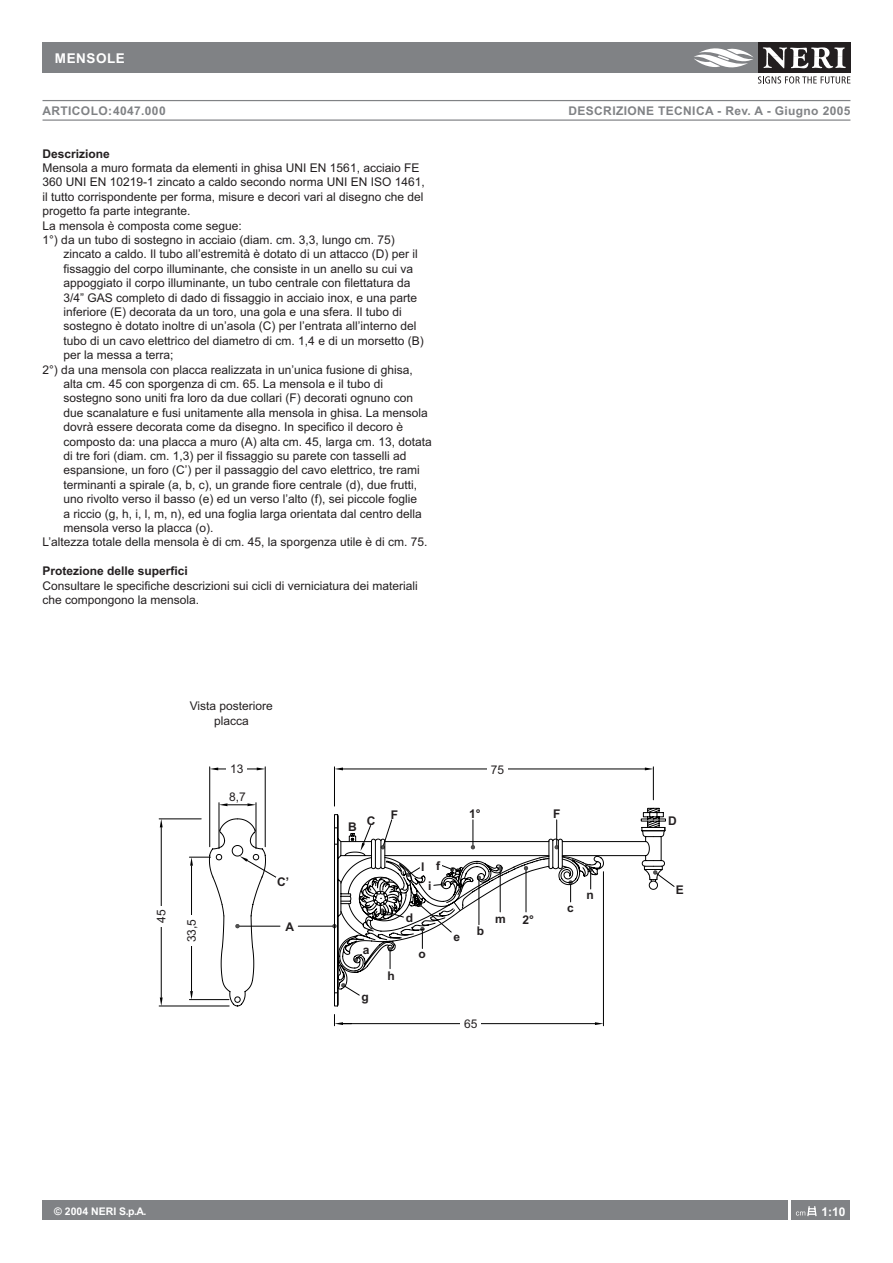
<style>
.page{position:relative;width:893px;height:1263px;background:#fff}
.page>*{position:absolute;margin:0;border:0;box-sizing:border-box;transform-origin:0 0}
.t1{font:700 13.5px "Arial";letter-spacing:.04em;color:#fff}
.t2{font:12px/14.4px "Arial";color:#231f20}
.t3{font:700 12px "Arial";color:#231f20}
.t4{font:700 12px "Arial";letter-spacing:.03em;color:#808285}
.t5{font:700 12px "Arial";color:#fff}
.t6{font:700 10.5px "Arial";color:#fff}
</style>
<div class="page">
<div style="left:43px;top:1200px;width:807px;height:20px;background:#808285"></div>
<div style="left:43px;top:43px;width:807px;height:30px;background:#808285"></div>
<svg style="left:694px;top:42px;width:156px;height:42px"></svg>
<hr style="left:43px;top:100px;width:807px;height:1px;background:#808285">
<hr style="left:43px;top:119px;width:807px;height:2px;background:#808285">
<svg style="left:796px;top:1206px;width:21px;height:11px"></svg>
<hr style="left:788px;top:1200px;width:3px;height:21px;background:#fff">
<hr style="left:334px;top:767px;width:1px;height:39px;background:#000">
<hr style="left:653px;top:767px;width:1px;height:33px;background:#000">
<hr style="left:343px;top:769px;width:302px;height:1px;background:#000">
<svg style="left:335px;top:767px;width:8px;height:3px"></svg>
<svg style="left:645px;top:767px;width:8px;height:3px"></svg>
<hr style="left:159px;top:819px;width:42px;height:1px;background:#000">
<hr style="left:159px;top:1006px;width:70px;height:1px;background:#000">
<hr style="left:161px;top:827px;width:1px;height:170px;background:#000">
<svg style="left:160px;top:819px;width:3px;height:8px"></svg>
<svg style="left:160px;top:997px;width:3px;height:9px"></svg>
<hr style="left:209px;top:767px;width:1px;height:80px;background:#000">
<hr style="left:265px;top:767px;width:1px;height:80px;background:#000">
<hr style="left:218px;top:769px;width:39px;height:1px;background:#000">
<svg style="left:210px;top:767px;width:8px;height:3px"></svg>
<svg style="left:257px;top:767px;width:8px;height:3px"></svg>
<hr style="left:603px;top:872px;width:1px;height:154px;background:#000">
<hr style="left:343px;top:1023px;width:252px;height:1px;background:#000">
<svg style="left:334px;top:1014px;width:17px;height:12px"></svg>
<svg style="left:595px;top:1022px;width:8px;height:3px"></svg>
<hr style="left:240px;top:926px;width:40px;height:1px;background:#000">
<hr style="left:298px;top:926px;width:34px;height:1px;background:#000">
<svg style="left:332px;top:808px;width:342px;height:200px"></svg>
<svg style="left:189px;top:818px;width:87px;height:188px"></svg>
<hr style="left:219px;top:803px;width:1px;height:46px;background:#000">
<hr style="left:256px;top:803px;width:1px;height:46px;background:#000">
<svg style="left:219px;top:803px;width:37px;height:3px"></svg>
<div style="left:366px;top:816px;width:10px;height:9px;background:#fff"></div>
<div style="left:427px;top:881px;width:6px;height:9px;background:#fff"></div>
<div style="left:522px;top:915px;width:12px;height:9px;background:#fff"></div>
<div style="left:157px;top:906px;width:8px;height:20px;background:#fff"></div>
<div style="left:487px;top:765px;width:20px;height:8px;background:#fff"></div>
<div style="left:566px;top:903px;width:9px;height:9px;background:#fff"></div>
<div style="left:405px;top:913px;width:9px;height:9px;background:#fff"></div>
<div style="left:452px;top:932px;width:10px;height:9px;background:#fff"></div>
<div style="left:347px;top:822px;width:12px;height:9px;background:#fff"></div>
<div style="left:668px;top:816px;width:9px;height:9px;background:#fff"></div>
<div style="left:360px;top:993px;width:10px;height:8px;background:#fff"></div>
<div style="left:586px;top:891px;width:9px;height:8px;background:#fff"></div>
<div style="left:494px;top:914px;width:13px;height:9px;background:#fff"></div>
<div style="left:386px;top:972px;width:10px;height:8px;background:#fff"></div>
<div style="left:435px;top:861px;width:6px;height:9px;background:#fff"></div>
<div style="left:361px;top:945px;width:10px;height:9px;background:#fff"></div>
<div style="left:476px;top:926px;width:9px;height:9px;background:#fff"></div>
<div style="left:390px;top:810px;width:9px;height:9px;background:#fff"></div>
<div style="left:461px;top:1019px;width:20px;height:9px;background:#fff"></div>
<div style="left:469px;top:810px;width:12px;height:8px;background:#fff"></div>
<div style="left:417px;top:949px;width:10px;height:9px;background:#fff"></div>
<div style="left:552px;top:809px;width:10px;height:9px;background:#fff"></div>
<div style="left:227px;top:765px;width:20px;height:8px;background:#fff"></div>
<div style="left:420px;top:862px;width:6px;height:9px;background:#fff"></div>
<div style="left:187px;top:916px;width:9px;height:30px;background:#fff"></div>
<p class="t1" style="left:55px;top:54px;width:71px">MENSOLE</p>
<p class="t4" style="left:43px;top:106px;width:125px">ARTICOLO:4047.000</p>
<p class="t4" style="left:568px;top:106px;width:283px">DESCRIZIONE TECNICA - Rev. A - Giugno 2005</p>
<p class="t3" style="left:43px;top:149px;width:69px">Descrizione</p>
<p class="t2" style="left:43px;top:162px;width:384px">Mensola a muro formata da elementi in ghisa UNI EN 1561, acciaio FE 360 UNI EN 10219-1 zincato a caldo secondo norma UNI EN ISO 1461, il tutto corrispondente per forma, misure e decori vari al disegno che del progetto fa parte integrante.<br>La mensola è composta come segue:<br>1°) da un tubo di sostegno in acciaio (diam. cm. 3,3, lungo cm. 75)</p>
<p class="t2" style="left:64px;top:248px;width:356px">zincato a caldo. Il tubo all’estremità è dotato di un attacco (D) per il</p>
<p class="t2" style="left:64px;top:263px;width:351px">fissaggio del corpo illuminante, che consiste in un anello su cui va</p>
<p class="t2" style="left:64px;top:277px;width:348px">appoggiato il corpo illuminante, un tubo centrale con filettatura da</p>
<p class="t2" style="left:64px;top:291px;width:355px">3/4” GAS completo di dado di fissaggio in acciaio inox, e una parte</p>
<p class="t2" style="left:64px;top:306px;width:340px">inferiore (E) decorata da un toro, una gola e una sfera. Il tubo di</p>
<p class="t2" style="left:64px;top:320px;width:354px">sostegno è dotato inoltre di un’asola (C) per l’entrata all’interno del</p>
<p class="t2" style="left:64px;top:335px;width:362px">tubo di un cavo elettrico del diametro di cm. 1,4 e di un morsetto (B)</p>
<p class="t2" style="left:64px;top:349px;width:112px">per la messa a terra;</p>
<p class="t2" style="left:43px;top:363px;width:372px">2°) da una mensola con placca realizzata in un’unica fusione di ghisa,</p>
<p class="t2" style="left:64px;top:378px;width:321px">alta cm. 45 con sporgenza di cm. 65. La mensola e il tubo di</p>
<p class="t2" style="left:64px;top:392px;width:351px">sostegno sono uniti fra loro da due collari (F) decorati ognuno con</p>
<p class="t2" style="left:64px;top:407px;width:366px">due scanalature e fusi unitamente alla mensola in ghisa. La mensola</p>
<p class="t2" style="left:64px;top:421px;width:341px">dovrà essere decorata come da disegno. In specifico il decoro è</p>
<p class="t2" style="left:64px;top:435px;width:370px">composto da: una placca a muro (A) alta cm. 45, larga cm. 13, dotata</p>
<p class="t2" style="left:64px;top:450px;width:344px">di tre fori (diam. cm. 1,3) per il fissaggio su parete con tasselli ad</p>
<p class="t2" style="left:64px;top:464px;width:358px">espansione, un foro (C’) per il passaggio del cavo elettrico, tre rami</p>
<p class="t2" style="left:64px;top:479px;width:355px">terminanti a spirale (a, b, c), un grande fiore centrale (d), due frutti,</p>
<p class="t2" style="left:64px;top:493px;width:355px">uno rivolto verso il basso (e) ed un verso l’alto (f), sei piccole foglie</p>
<p class="t2" style="left:64px;top:507px;width:360px">a riccio (g, h, i, l, m, n), ed una foglia larga orientata dal centro della</p>
<p class="t2" style="left:64px;top:522px;width:152px">mensola verso la placca (o).</p>
<p class="t2" style="left:43px;top:536px;width:386px">L’altezza totale della mensola è di cm. 45, la sporgenza utile è di cm. 75.</p>
<p class="t3" style="left:43px;top:567px;width:147px">Protezione delle superfici</p>
<p class="t2" style="left:43px;top:579px;width:377px">Consultare le specifiche descrizioni sui cicli di verniciatura dei materiali che compongono la mensola.</p>
<p class="t2" style="left:190px;top:700px;width:85px;text-align:center">Vista posteriore placca</p>
<p class="t2" style="left:230px;top:763px;width:15px">13</p>
<p class="t2" style="left:229px;top:790px;width:18px">8,7</p>
<p class="t3" style="left:277px;top:877px;width:14px">C’</p>
<p class="t3" style="left:348px;top:823px;width:10px">B</p>
<p class="t3" style="left:367px;top:816px;width:10px">C</p>
<p class="t3" style="left:391px;top:811px;width:9px">F</p>
<p class="t3" style="left:421px;top:862px;width:5px">l</p>
<p class="t3" style="left:436px;top:861px;width:5px">f</p>
<p class="t3" style="left:428px;top:881px;width:5px">i</p>
<p class="t2" style="left:491px;top:763px;width:15px">75</p>
<p class="t3" style="left:469px;top:810px;width:13px">1°</p>
<p class="t2" style="left:155px;top:923px;width:15px;rotate:-90deg">45</p>
<p class="t3" style="left:522px;top:915px;width:13px">2°</p>
<p class="t3" style="left:406px;top:913px;width:9px">d</p>
<p class="t3" style="left:495px;top:914px;width:12px">m</p>
<p class="t2" style="left:186px;top:942px;width:25px;rotate:-90deg">33,5</p>
<p class="t3" style="left:285px;top:922px;width:10px">A</p>
<p class="t3" style="left:477px;top:927px;width:9px">b</p>
<p class="t3" style="left:454px;top:933px;width:8px">e</p>
<p class="t3" style="left:363px;top:945px;width:8px">a</p>
<p class="t3" style="left:361px;top:993px;width:9px">g</p>
<p class="t3" style="left:387px;top:972px;width:9px">h</p>
<p class="t3" style="left:419px;top:949px;width:9px">o</p>
<p class="t2" style="left:464px;top:1018px;width:15px">65</p>
<p class="t3" style="left:553px;top:809px;width:9px">F</p>
<p class="t3" style="left:567px;top:903px;width:8px">c</p>
<p class="t3" style="left:587px;top:891px;width:9px">n</p>
<p class="t3" style="left:668px;top:816px;width:10px">D</p>
<p class="t3" style="left:676px;top:885px;width:10px">E</p>
<p class="t6" style="left:54px;top:1207px;width:94px">© 2004 NERI S.p.A.</p>
<p class="t5" style="left:822px;top:1207px;width:26px">1:10</p>
</div>
